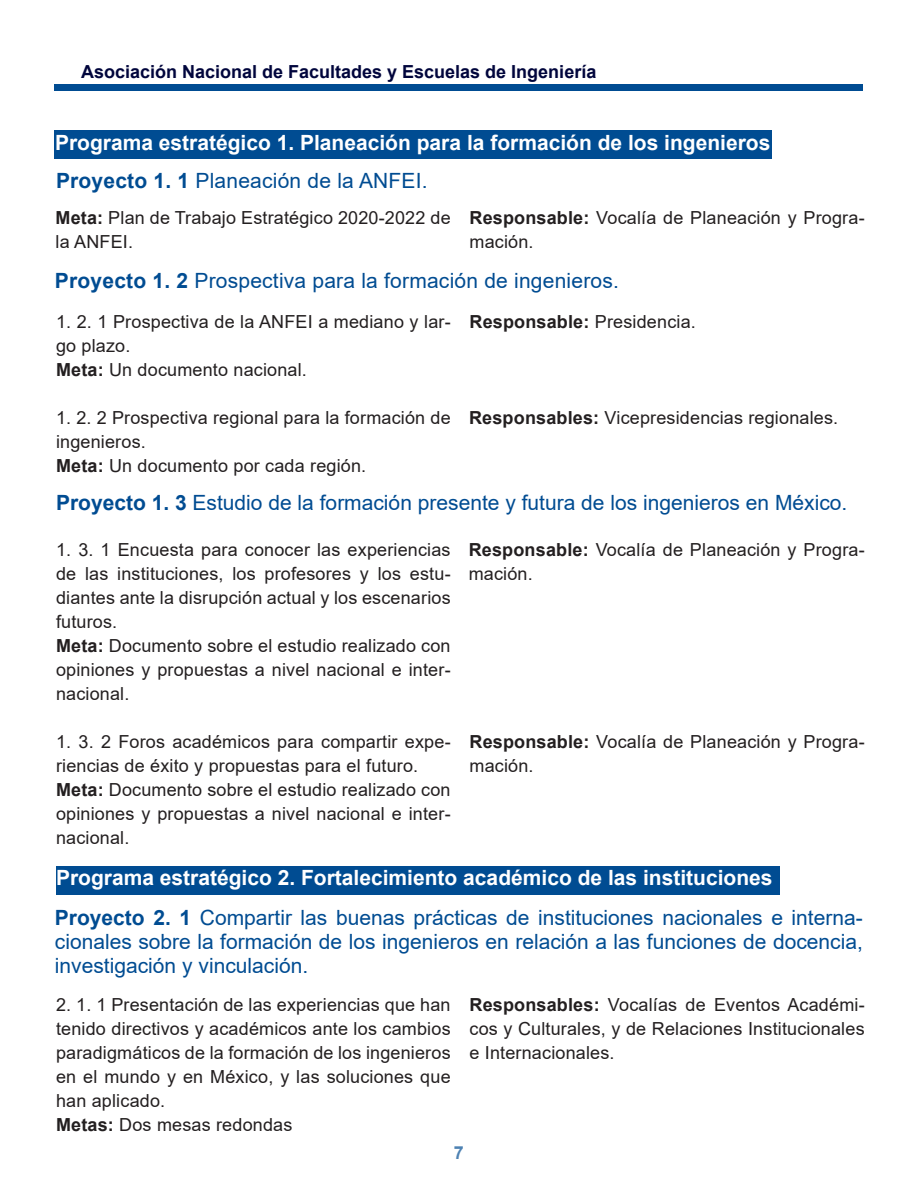
<style>
.page{position:relative;width:918px;height:1188px;background:#fff}
.page>*{position:absolute;margin:0;border:0;box-sizing:border-box;transform-origin:0 0}
.t1{font:21px/24px "Arial";color:#004c92;text-align:justify}
.t2{font:700 21px "Arial";color:#fff}
.t3{font:18px/24px "Arial";letter-spacing:.01em;color:#231f20}
.t4{font:700 18px "Arial";color:#00053c}
.t5{font:700 18px "Arial";letter-spacing:.01em;color:#231f20}
.t6{font:700 18px "Arial";color:#004c92}
.s1{font-weight:700}
.s2{font-weight:400}
</style>
<div class="page">
<div style="left:55px;top:84px;width:808px;height:6px;background:#004c92"></div>
<div style="left:54px;top:131px;width:717px;height:28px;background:#004c92"></div>
<div style="left:56px;top:866px;width:723px;height:28px;background:#004c92"></div>
<p class="t4" style="left:81px;top:59px;width:517px">Asociación Nacional de Facultades y Escuelas de Ingeniería</p>
<p class="t2" style="left:55px;top:128px;width:717px">Programa estratégico 1. Planeación para la formación de los ingenieros</p>
<p class="t1" style="left:56px;top:169px;width:373px"><span class="s1">Proyecto 1. 1</span> Planeación de la ANFEI.</p>
<p class="t3" style="left:469px;top:205px;width:397px"><span class="s1">Responsable:</span> Vocalía de Planeación y Progra&shy;mación.</p>
<p class="t1" style="left:55px;top:269px;width:566px"><span class="s1">Proyecto 1. 2</span> Prospectiva para la formación de ingenieros.</p>
<p class="t5" style="left:469px;top:309px;width:228px">Responsable: <span class="s2">Presidencia.</span></p>
<p class="t3" style="left:56px;top:205px;width:397px"><span class="s1">Meta:</span> Plan de Trabajo Estratégico 2020-2022 de la ANFEI.</p>
<p class="t3" style="left:56px;top:309px;width:396px">1. 2. 1 Prospectiva de la ANFEI a mediano y lar&shy;go plazo.</p>
<p class="t3" style="left:56px;top:357px;width:252px"><span class="s1">Meta:</span> Un documento nacional.</p>
<p class="t3" style="left:56px;top:405px;width:396px">1. 2. 2 Prospectiva regional para la formación de ingenieros.</p>
<p class="t3" style="left:56px;top:453px;width:312px"><span class="s1">Meta:</span> Un documento por cada región.</p>
<p class="t3" style="left:469px;top:406px;width:371px"><span class="s1">Responsables:</span> Vicepresidencias regionales.</p>
<p class="t1" style="left:56px;top:490px;width:793px"><span class="s1">Proyecto 1. 3</span> Estudio de la formación presente y futura de los ingenieros en México.</p>
<p class="t3" style="left:469px;top:538px;width:397px"><span class="s1">Responsable:</span> Vocalía de Planeación y Progra&shy;mación.</p>
<p class="t3" style="left:56px;top:538px;width:396px;text-align:justify">1. 3. 1 Encuesta para conocer las experiencias de las instituciones, los profesores y los estu&shy;diantes ante la disrupción actual y los escenarios futuros.</p>
<p class="t3" style="left:56px;top:634px;width:396px;text-align:justify"><span class="s1">Meta:</span> Documento sobre el estudio realizado con opiniones y propuestas a nivel nacional e inter&shy;nacional.</p>
<p class="t3" style="left:56px;top:730px;width:396px">1. 3. 2 Foros académicos para compartir expe&shy;riencias de éxito y propuestas para el futuro.</p>
<p class="t3" style="left:56px;top:778px;width:396px;text-align:justify"><span class="s1">Meta:</span> Documento sobre el estudio realizado con opiniones y propuestas a nivel nacional e inter&shy;nacional.</p>
<p class="t3" style="left:469px;top:730px;width:397px"><span class="s1">Responsable:</span> Vocalía de Planeación y Progra&shy;mación.</p>
<p class="t2" style="left:56px;top:863px;width:718px">Programa estratégico 2. Fortalecimiento académico de las instituciones</p>
<p class="t1" style="left:55px;top:906px;width:809px"><span class="s1">Proyecto 2. 1</span> Compartir las buenas prácticas de instituciones nacionales e interna&shy;cionales sobre la formación de los ingenieros en relación a las funciones de docencia, investigación y vinculación.</p>
<p class="t3" style="left:469px;top:993px;width:397px;text-align:justify"><span class="s1">Responsables:</span> Vocalías de Eventos Académi&shy;cos y Culturales, y de Relaciones Institucionales e Internacionales.</p>
<p class="t3" style="left:56px;top:993px;width:396px;text-align:justify">2. 1. 1 Presentación de las experiencias que han tenido directivos y académicos ante los cambios paradigmáticos de la formación de los ingenieros en el mundo y en México, y las soluciones que han aplicado.</p>
<p class="t3" style="left:56px;top:1113px;width:238px"><span class="s1">Metas:</span> Dos mesas redondas</p>
<p class="t6" style="left:453px;top:1140px;width:12px">7</p>
</div>
